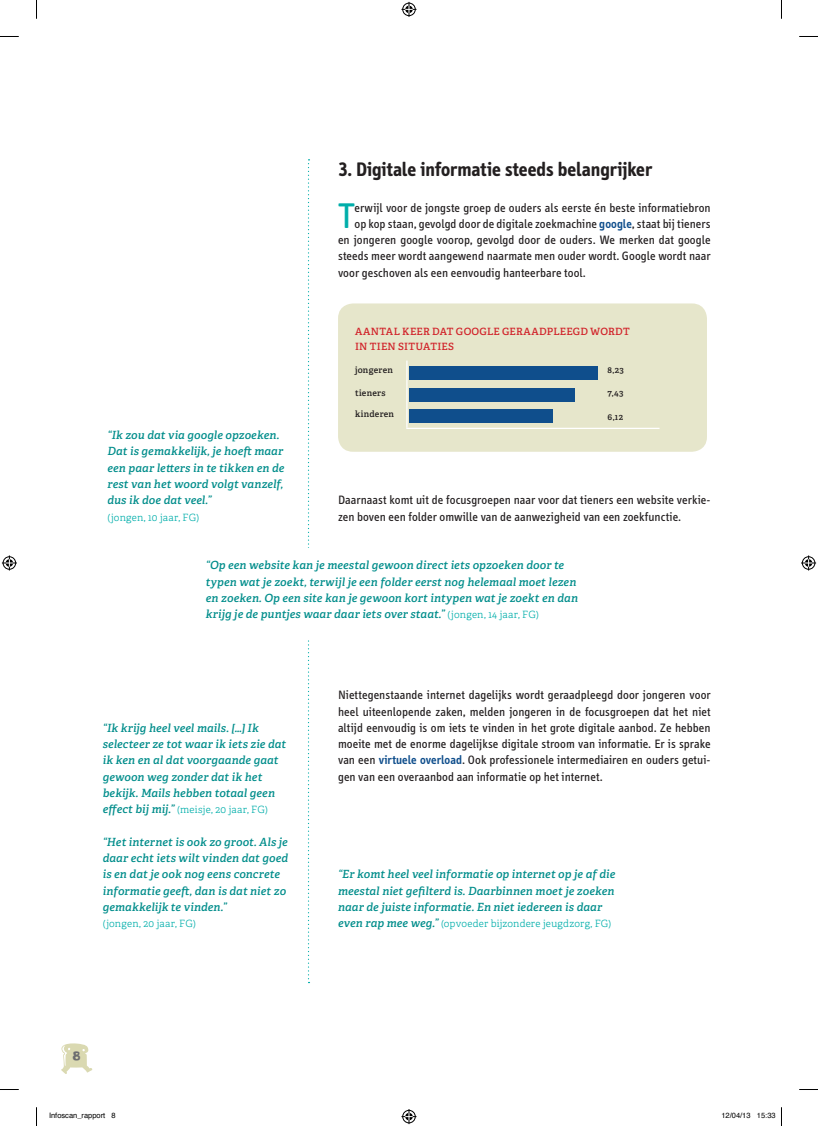
<style>
.page{position:relative;width:818px;height:1126px;background:#fff}
.page>*{position:absolute;margin:0;border:0;box-sizing:border-box;transform-origin:0 0}
.t1{font:36.62px "Info";color:#00aeaa}
.t2{font:700 20px "Info";letter-spacing:.005em;color:#231f20}
.t3{font:12.5px/16.2px "Info";letter-spacing:.01em;color:#231f20}
.t4{font:italic 600 11.25px/16.2px "Adelle";letter-spacing:.01em;color:#008d8b}
.t5{font:11.25px "Cakewalk";color:#6c6d70}
.t6{font:300 10px "Adelle";letter-spacing:.02em;color:#00aeaa}
.t7{font:600 10px/15px "Adelle";letter-spacing:.02em;color:#d1232a}
.t8{font:600 8.75px "Adelle";color:#231f20}
.t9{font:7.5px "Helvetica";color:#000}
.s1{font-weight:600;color:#0f4e8c}
.s2{font-weight:300;font-style:normal;font-size:10px;color:#00aeaa}
.s3{font-weight:600;font-style:italic;font-size:11.25px;color:#008d8b}
</style>
<div class="page">
<svg style="left:61px;top:1043px;width:32px;height:31px"></svg>
<svg style="left:308px;top:159px;width:1px;height:824px"></svg>
<div style="left:206px;top:548px;width:378px;height:90px;background:#fff"></div>
<div style="left:338px;top:303px;width:368px;height:148px;background:#e6e6cb;border-radius:15px"></div>
<div style="left:409px;top:366px;width:187px;height:13px;background:#0f4e8c"></div>
<div style="left:409px;top:388px;width:165px;height:13px;background:#0f4e8c"></div>
<div style="left:409px;top:410px;width:143px;height:13px;background:#0f4e8c"></div>
<hr style="left:406px;top:427px;width:253px;height:2px;background:#fff">
<hr style="left:406px;top:360px;width:1px;height:67px;background:#fff">
<svg style="left:0;top:36px;width:19px;height:1px"></svg>
<svg style="left:799px;top:36px;width:18px;height:1px"></svg>
<svg style="left:0;top:1089px;width:19px;height:1px"></svg>
<svg style="left:799px;top:1089px;width:18px;height:1px"></svg>
<svg style="left:36px;top:0;width:1px;height:19px"></svg>
<svg style="left:36px;top:1107px;width:1px;height:18px"></svg>
<svg style="left:401px;top:2px;width:15px;height:15px"></svg>
<svg style="left:401px;top:1109px;width:15px;height:14px"></svg>
<svg style="left:2px;top:555px;width:15px;height:15px"></svg>
<svg style="left:801px;top:555px;width:14px;height:15px"></svg>
<h2 class="t2" style="left:338px;top:157px;width:315px">3. Digitale informatie steeds belangrijker</h2>
<h1 class="t1" style="left:338px;top:195px;width:18px">T</h1>
<p class="t3" style="left:354px;top:199px;width:357px">erwijl voor de jongste groep de ouders als eerste én beste informatiebron</p>
<p class="t3" style="left:354px;top:216px;width:357px">op kop staan, gevolgd door de digitale zoekmachine <span class="s1">google</span>, staat bij tieners</p>
<p class="t3" style="left:338px;top:232px;width:374px">en jongeren google voorop, gevolgd door de ouders. We merken dat google</p>
<p class="t3" style="left:338px;top:248px;width:374px">steeds meer wordt aangewend naarmate men ouder wordt. Google wordt naar</p>
<p class="t3" style="left:338px;top:264px;width:249px">voor geschoven als een eenvoudig hanteerbare tool.</p>
<p class="t7" style="left:355px;top:323px;width:276px">AANTAL KEER DAT GOOGLE GERAADPLEEGD WORDT<br>IN TIEN SITUATIES</p>
<p class="t8" style="left:355px;top:364px;width:39px">JONGEREN</p>
<p class="t8" style="left:355px;top:387px;width:32px">TIENERS</p>
<p class="t8" style="left:355px;top:409px;width:41px">KINDEREN</p>
<p class="t8" style="left:607px;top:364px;width:18px">8,23</p>
<p class="t8" style="left:607px;top:388px;width:17px">7,43</p>
<p class="t8" style="left:607px;top:411px;width:17px">6,12</p>
<p class="t4" style="left:107px;top:427px;width:178px">“Ik zou dat via google opzoeken.<br>Dat is gemakkelijk, je hoeft maar een paar letters in te tikken en de rest van het woord volgt vanzelf, dus ik doe dat veel.”</p>
<p class="t6" style="left:107px;top:511px;width:93px">(jongen, 10 jaar, FG)</p>
<p class="t4" style="left:206px;top:557px;width:373px">“Op een website kan je meestal gewoon direct iets opzoeken door te typen wat je zoekt, terwijl je een folder eerst nog helemaal moet lezen en zoeken. Op een site kan je gewoon kort intypen wat je zoekt en dan krijg je de puntjes waar daar iets over staat.” <span class="s2">(jongen, 14 jaar, FG)</span></p>
<p class="t3" style="left:338px;top:492px;width:374px">Daarnaast komt uit de focusgroepen naar voor dat tieners een website verkie&shy;zen boven een folder omwille van de aanwezigheid van een zoekfunctie.</p>
<p class="t4" style="left:103px;top:719px;width:185px">“Ik krijg heel veel mails. […] Ik selecteer ze tot waar ik iets zie dat ik ken en al dat voorgaande gaat gewoon weg zonder dat ik het bekijk. Mails hebben totaal geen</p>
<p class="t6" style="left:103px;top:803px;width:166px"><span class="s3">effect bij mij.”</span> (meisje, 20 jaar, FG)</p>
<p class="t4" style="left:103px;top:833px;width:187px">“Het internet is ook zo groot. Als je daar echt iets wilt vinden dat goed is en dat je ook nog eens concrete informatie geeft, dan is dat niet zo gemakkelijk te vinden.”</p>
<p class="t6" style="left:103px;top:917px;width:95px">(jongen, 20 jaar, FG)</p>
<p class="t5" style="left:73px;top:1049px;width:10px">8</p>
<p class="t3" style="left:338px;top:687px;width:374px;text-align:justify">Niettegenstaande internet dagelijks wordt geraadpleegd door jongeren voor heel uiteenlopende zaken, melden jongeren in de focusgroepen dat het niet altijd eenvoudig is om iets te vinden in het grote digitale aanbod. Ze hebben moeite met de enorme dagelijkse digitale stroom van informatie. Er is sprake van een <span class="s1">virtuele overload</span>. Ook professionele intermediairen en ouders getui&shy;gen van een overaanbod aan informatie op het internet.</p>
<p class="t4" style="left:338px;top:866px;width:278px;text-align:justify">“Er komt heel veel informatie op internet op je af die meestal niet gefilterd is. Daarbinnen moet je zoeken naar de juiste informatie. En niet iedereen is daar</p>
<p class="t6" style="left:338px;top:917px;width:274px"><span class="s3">even rap mee weg.”</span> (opvoeder bijzondere jeugdzorg, FG)</p>
<p class="t9" style="left:49px;top:1109px;width:68px">Infoscan_rapport 8</p>
<p class="t9" style="left:721px;top:1109px;width:56px">12/04/13 15:33</p>
</div>
